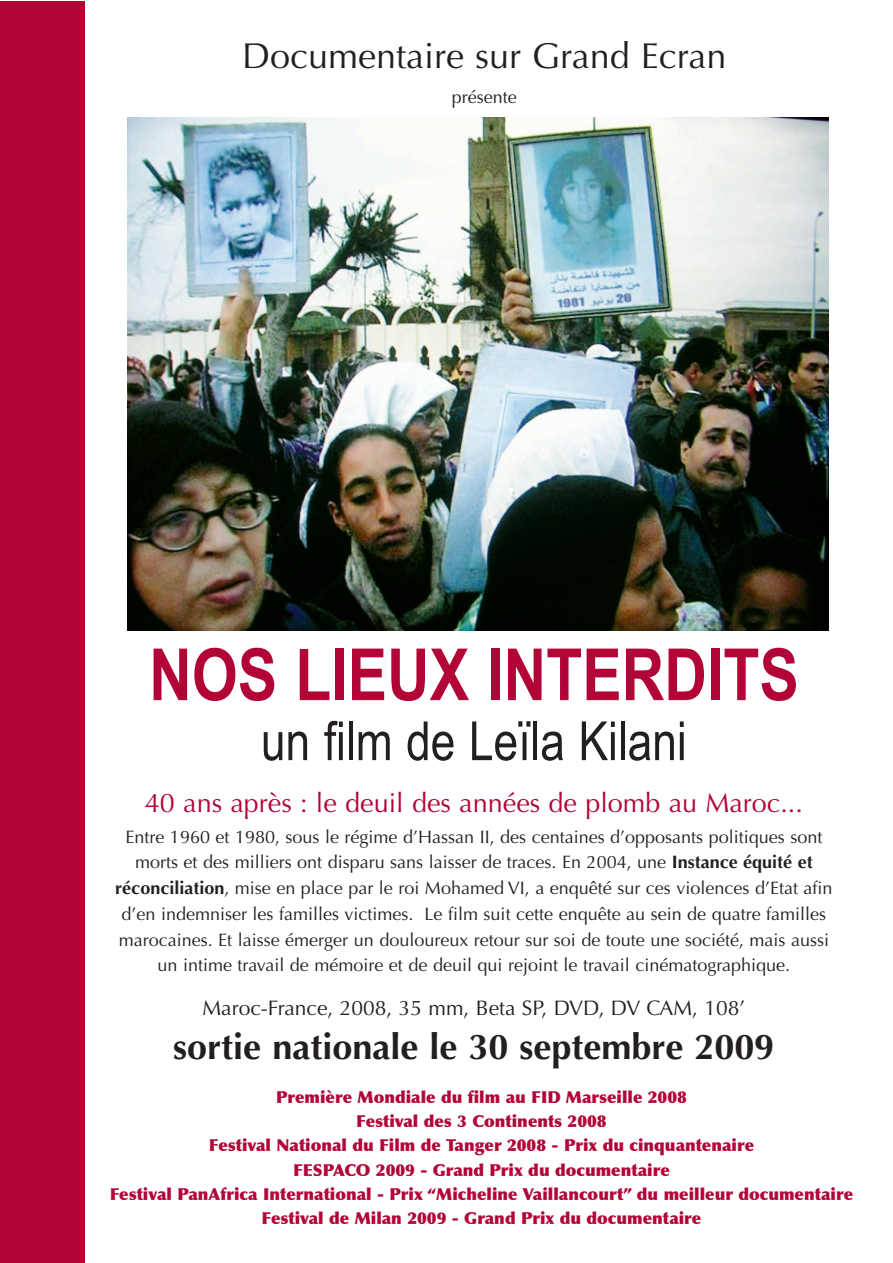
<style>
.page{position:relative;width:893px;height:1263px;background:#fff}
.page>*{position:absolute;margin:0;border:0;box-sizing:border-box;transform-origin:0 0}
.t1{font:700 72px "Arial Narrow";color:#b30437}
.t2{font:54px "Arial Narrow";color:#231f20}
.t3{font:700 36px "Optima";color:#231f20}
.t4{font:36px "Optima";color:#231f20}
.t5{font:27px "Optima";color:#b30437}
.t6{font:21px "Optima";color:#231f20}
.t7{font:18px/25.7px "Optima";color:#231f20;text-align:center}
.t8{font:900 16.5px/24.3px "Optima";color:#b30437;text-align:center}
.s1{font-weight:700}
</style>
<div class="page">
<img style="left:128px;top:117px;width:700px;height:513px">
<div style="left:0;top:1px;width:85px;height:1262px;background:#b30437"></div>
<h3 class="t4" style="left:242px;top:35px;width:486px">Documentaire sur Grand Ecran</h3>
<p class="t7" style="left:452px;top:85px;width:67px">présente</p>
<h1 class="t1" style="left:149px;top:633px;width:651px">NOS LIEUX INTERDITS</h1>
<h2 class="t2" style="left:261px;top:710px;width:427px">un film de Leïla Kilani</h2>
<h3 class="t5" style="left:145px;top:788px;width:660px">40 ans après : le deuil des années de plomb au Maroc...</h3>
<p class="t7" style="left:115px;top:824px;width:719px">Entre 1960 et 1980, sous le régime d’Hassan II, des centaines d’opposants politiques sont morts et des milliers ont disparu sans laisser de traces. En 2004, une <span class="s1">Instance équité et réconciliation</span>, mise en place par le roi Mohamed VI, a enquêté sur ces violences d’Etat afin d’en indemniser les familles victimes. Le film suit cette enquête au sein de quatre familles marocaines. Et laisse émerger un douloureux retour sur soi de toute une société, mais aussi un intime travail de mémoire et de deuil qui rejoint le travail cinématographique.</p>
<p class="t6" style="left:203px;top:995px;width:544px">Maroc-France, 2008, 35 mm, Beta SP, DVD, DV CAM, 108’</p>
<h3 class="t3" style="left:173px;top:1025px;width:603px">sortie nationale le 30 septembre 2009</h3>
<p class="t8" style="left:110px;top:1085px;width:745px">Première Mondiale du film au FID Marseille 2008<br>Festival des 3 Continents 2008<br>Festival National du Film de Tanger 2008 - Prix du cinquantenaire<br>FESPACO 2009 - Grand Prix du documentaire<br>Festival PanAfrica International - Prix “Micheline Vaillancourt” du meilleur documentaire Festival de Milan 2009 - Grand Prix du documentaire</p>
</div>
